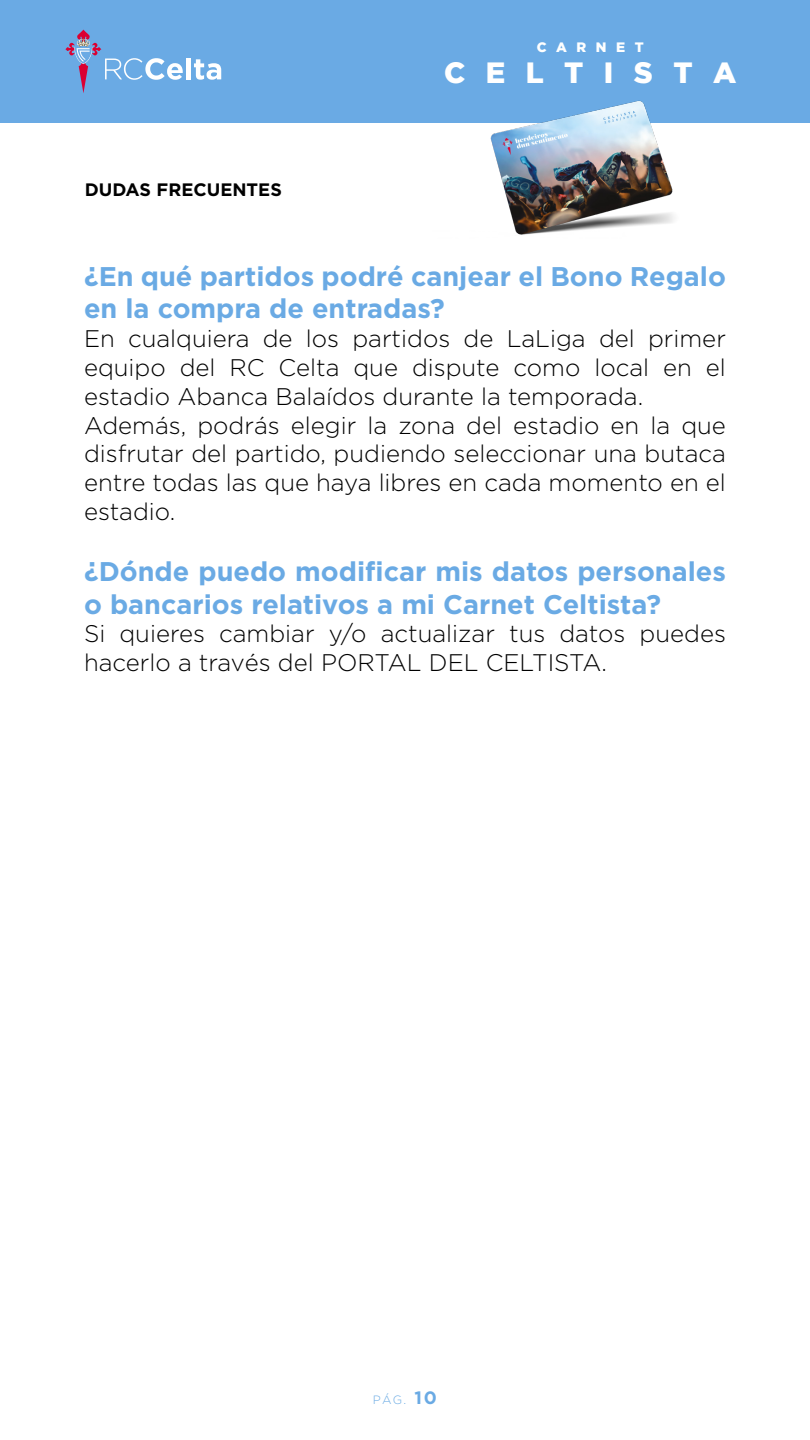
<style>
.page{position:relative;width:810px;height:1440px;background:#fff}
.page>*{position:absolute;margin:0;border:0;box-sizing:border-box;transform-origin:0 0}
.t1{font:900 29.25px "Gotham";letter-spacing:.7em;color:#fff}
.t2{font:700 27px/32.4px "Gotham";color:#6aaae4}
.t3{font:300 24px/28.8px "Gotham";color:#000}
.t4{font:700 18px "Gotham";color:#000}
.t5{font:900 13.58px "Gotham";letter-spacing:.7em;color:#fff}
.t6{font:300 12px "Gotham";color:#6aaae4}
.s1{font-weight:700;font-size:17.92px}
</style>
<div class="page">
<div style="left:0;top:0;width:810px;height:122px;background:#6aaae4"></div>
<div style="left:186px;top:58px;width:5px;height:21px;background:#fff"></div>
<svg style="left:194px;top:59px;width:27px;height:21px"></svg>
<svg style="left:65px;top:30px;width:118px;height:63px"></svg>
<img style="left:433px;top:100px;width:293px;height:135px">
<p class="t5" style="left:537px;top:39px;width:108px">CARNET</p>
<p class="t4" style="left:85px;top:179px;width:199px">DUDAS FRECUENTES</p>
<p class="t1" style="left:444px;top:55px;width:294px">CELTISTA</p>
<p class="t2" style="left:84px;top:260px;width:643px">¿En qué partidos podré canjear el Bono Regalo en la compra de entradas?</p>
<p class="t3" style="left:84px;top:324px;width:643px">En cualquiera de los partidos de LaLiga del primer equipo del RC Celta que dispute como local en el estadio Abanca Balaídos durante la temporada.<br>Además, podrás elegir la zona del estadio en la que disfrutar del partido, pudiendo seleccionar una butaca entre todas las que haya libres en cada momento en el estadio.</p>
<p class="t2" style="left:84px;top:555px;width:644px">¿Dónde puedo modificar mis datos personales o bancarios relativos a mi Carnet Celtista?</p>
<p class="t3" style="left:84px;top:619px;width:643px">Si quieres cambiar y/o actualizar tus datos puedes hacerlo a través del PORTAL DEL CELTISTA.</p>
<p class="t6" style="left:373px;top:1393px;width:66px">PÁG. <span class="s1">10</span></p>
</div>
